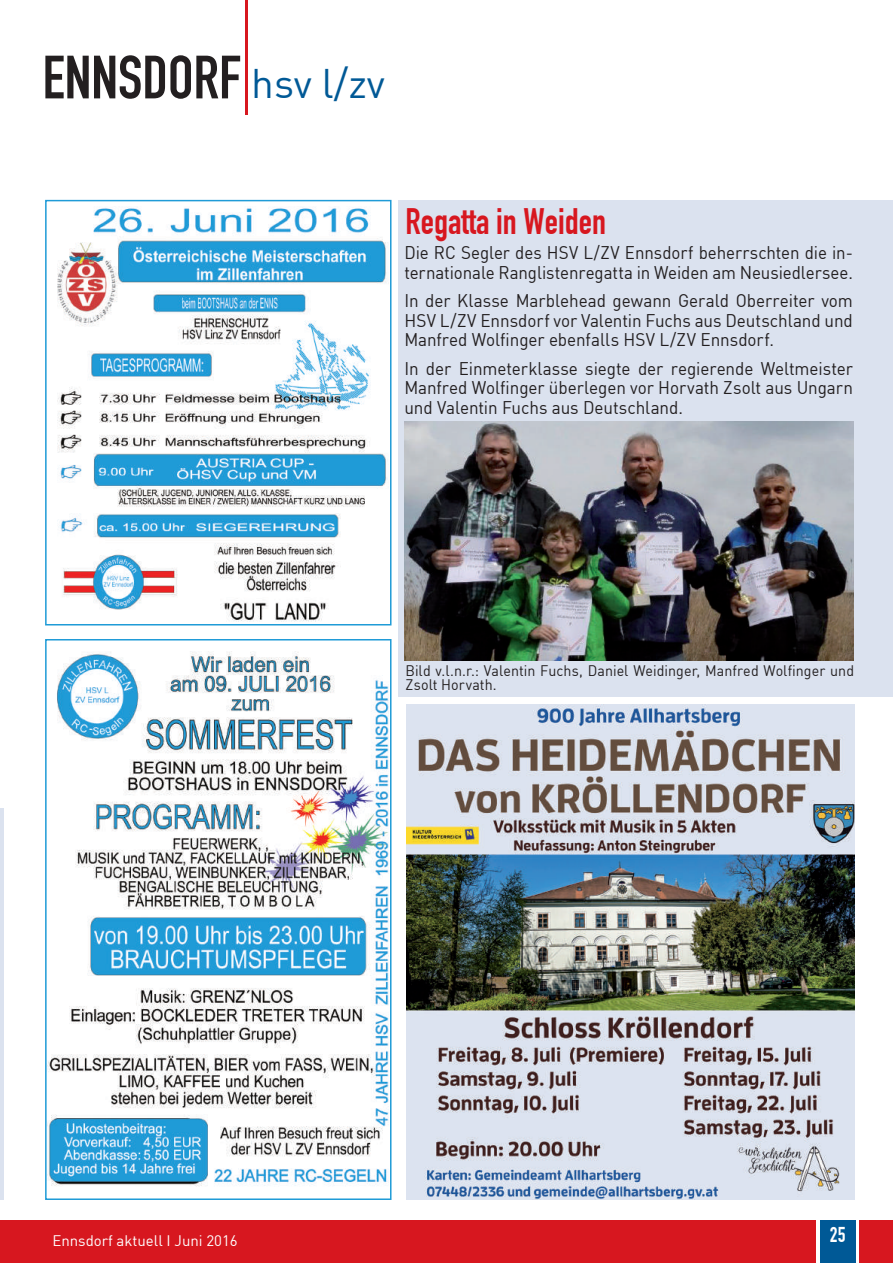
<style>
.page{position:relative;width:893px;height:1263px;background:#fff}
.page>*{position:absolute;margin:0;border:0;box-sizing:border-box;transform-origin:0 0}
.t1{font:60px "DIN Engschrift";color:#231f20}
.t2{font:40.5px "DIN";color:#005996}
.t3{font:36px "DIN Engschrift";color:#d7171f}
.t4{font:21px "DIN Engschrift";color:#fff}
.t5{font:18px/19.5px "DIN";letter-spacing:-.005em;color:#231f20;text-align:justify;scale:.95 1}
.t6{font:18px/19.5px "DIN";letter-spacing:-.005em;color:#231f20;scale:.94 1}
.t7{font:15px/13.5px "DIN";letter-spacing:.005em;color:#231f20;scale:.95 1}
.t8{font:15px "DIN";color:#fff}
</style>
<div class="page">
<div style="left:0;top:1220px;width:9px;height:43px;background:#d7171f"></div>
<div style="left:1px;top:1220px;width:892px;height:43px;background:#d7171f"></div>
<div style="left:816px;top:1220px;width:43px;height:43px;background:linear-gradient(to bottom,#fff,#fff)"></div>
<div style="left:820px;top:1220px;width:35px;height:43px;background:#005996"></div>
<hr style="left:245px;top:0;width:3px;height:114px;background:#d7171f">
<hr style="left:0;top:809px;width:4px;height:391px;background:#dbe2ef">
<img style="left:48px;top:651px;width:340px;height:536px">
<div style="left:45px;top:639px;width:346px;height:561px;border:2px solid #1f9bd7"></div>
<img style="left:57px;top:207px;width:331px;height:415px">
<div style="left:45px;top:200px;width:346px;height:425px;border:2px solid #1f9bd7"></div>
<div style="left:399px;top:200px;width:494px;height:496px;background:#dbe2ef"></div>
<img style="left:404px;top:422px;width:449px;height:238px">
<img style="left:406px;top:705px;width:448px;height:495px">
<h1 class="t1" style="left:43px;top:42px;width:200px">ENNSDORF</h1>
<h2 class="t2" style="left:251px;top:58px;width:135px">hsv l/zv</h2>
<h3 class="t3" style="left:405px;top:200px;width:202px">Regatta in Weiden</h3>
<p class="t6" style="left:404px;top:243px;width:479px">Die RC Segler des HSV L/ZV Ennsdorf beherrschten die in&shy;ternationale Ranglistenregatta in Weiden am Neusiedlersee.</p>
<p class="t5" style="left:404px;top:291px;width:474px">In der Klasse Marblehead gewann Gerald Oberreiter vom HSV L/ZV Ennsdorf vor Valentin Fuchs aus Deutschland und Manfred Wolfinger ebenfalls HSV L/ZV Ennsdorf.</p>
<p class="t5" style="left:404px;top:358px;width:474px">In der Einmeterklasse siegte der regierende Weltmeister Manfred Wolfinger überlegen vor Horvath Zsolt aus Ungarn und Valentin Fuchs aus Deutschland.</p>
<p class="t7" style="left:405px;top:664px;width:474px">Bild v.l.n.r.: Valentin Fuchs, Daniel Weidinger, Manfred Wolfinger und<br>Zsolt Horvath.</p>
<p class="t8" style="left:52px;top:1231px;width:187px">Ennsdorf aktuell I Juni 2016</p>
<p class="t4" style="left:830px;top:1222px;width:17px">25</p>
</div>
